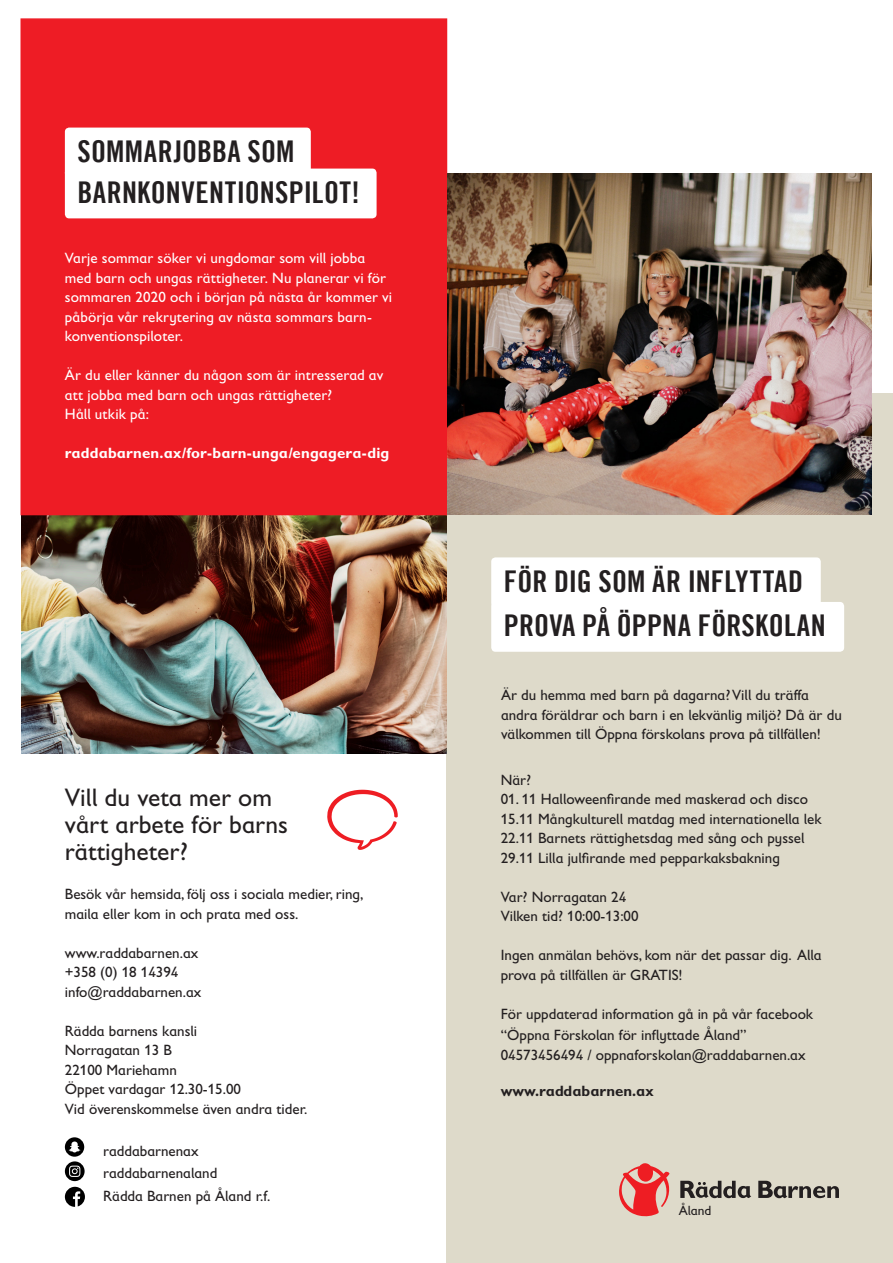
<style>
.page{position:relative;width:893px;height:1263px;background:#fff}
.page>*{position:absolute;margin:0;border:0;box-sizing:border-box;transform-origin:0 0}
.Brödtext{font:30px "Trade Gothic LT Bold Cond Twenty";letter-spacing:.01em;color:#231f20}
.Rubrik_mindre{font:30px "Trade Gothic LT Bold Cond Twenty";letter-spacing:.005em;color:#231f20}
.t1{font:25.5px/27px "Gill Sans Infant Std";color:#231f20}
.t2{font:15px/19.5px "Gill Sans Infant Std";color:#231f20}
.Brödtext-2{font:15px/19.5px "Gill Sans Infant Std";letter-spacing:.01em;color:#fff}
.Brödtext-3{font:700 15px "Gill Sans Infant Std";letter-spacing:.01em;color:#fff}
.t3{font:700 15px "Gill Sans Infant Std";color:#231f20}
.t4{font:13.5px "Gill Sans Infant Std";color:#231f20}
</style>
<div class="page">
<div style="left:446px;top:393px;width:447px;height:870px;background:#dedaca"></div>
<img style="left:21px;top:515px;width:425px;height:238px">
<div style="left:21px;top:18px;width:426px;height:497px;background:#ee1c25"></div>
<div style="left:65px;top:128px;width:246px;height:49px;background:#fff;border-radius:4px"></div>
<div style="left:65px;top:169px;width:312px;height:49px;background:#fff;border-radius:4px"></div>
<img style="left:447px;top:174px;width:425px;height:340px">
<div style="left:491px;top:557px;width:330px;height:50px;background:#fff;border-radius:4px"></div>
<div style="left:491px;top:602px;width:353px;height:50px;background:#fff;border-radius:4px"></div>
<svg style="left:619px;top:1163px;width:51px;height:54px"></svg>
<svg style="left:758px;top:1181px;width:81px;height:17px"></svg>
<svg style="left:680px;top:1181px;width:71px;height:17px"></svg>
<svg style="left:65px;top:1187px;width:20px;height:20px"></svg>
<svg style="left:65px;top:1137px;width:20px;height:44px"></svg>
<svg style="left:327px;top:790px;width:71px;height:60px"></svg>
<p class="Rubrik_mindre" style="left:78px;top:133px;width:218px">SOMMARJOBBA SOM</p>
<p class="Brödtext" style="left:78px;top:174px;width:284px">BARNKONVENTIONSPILOT!</p>
<p class="Brödtext-2" style="left:65px;top:248px;width:329px">Varje sommar söker vi ungdomar som vill jobba med barn och ungas rättigheter. Nu planerar vi för sommaren 2020 och i början på nästa år kommer vi påbörja vår rekrytering av nästa sommars barn&shy;konventionspiloter.</p>
<p class="Brödtext-2" style="left:65px;top:365px;width:320px">Är du eller känner du någon som är intresserad av att jobba med barn och ungas rättigheter?<br>Håll utkik på:</p>
<p class="Brödtext-3" style="left:65px;top:444px;width:326px">raddabarnen.ax/for-barn-unga/engagera-dig</p>
<p class="t1" style="left:65px;top:784px;width:225px">Vill du veta mer om vårt arbete för barns rättigheter?</p>
<p class="t2" style="left:65px;top:884px;width:300px">Besök vår hemsida, följ oss i sociala medier, ring, maila eller kom in och prata med oss.</p>
<p class="t2" style="left:65px;top:943px;width:135px">www.raddabarnen.ax</p>
<p class="t2" style="left:65px;top:962px;width:115px">+358 (0) 18 14394</p>
<p class="t2" style="left:65px;top:982px;width:138px">info@raddabarnen.ax</p>
<p class="t2" style="left:65px;top:1021px;width:134px">Rädda barnens kansli</p>
<p class="t2" style="left:65px;top:1040px;width:109px">Norragatan 13 B</p>
<p class="t2" style="left:65px;top:1060px;width:113px">22100 Mariehamn</p>
<p class="t2" style="left:65px;top:1079px;width:178px">Öppet vardagar 12.30-15.00</p>
<p class="t2" style="left:65px;top:1099px;width:244px">Vid överenskommelse även andra tider.</p>
<p class="t2" style="left:103px;top:1141px;width:97px">raddabarnenax</p>
<p class="t2" style="left:103px;top:1163px;width:116px">raddabarnenaland</p>
<p class="t2" style="left:103px;top:1186px;width:169px">Rädda Barnen på Åland r.f.</p>
<p class="Rubrik_mindre" style="left:504px;top:563px;width:301px">FÖR DIG SOM ÄR INFLYTTAD</p>
<p class="Brödtext" style="left:504px;top:607px;width:323px">PROVA PÅ ÖPPNA FÖRSKOLAN</p>
<p class="t2" style="left:501px;top:685px;width:342px">Är du hemma med barn på dagarna? Vill du träffa andra föräldrar och barn i en lekvänlig miljö? Då är du välkommen till Öppna förskolans prova på tillfällen!</p>
<p class="t2" style="left:501px;top:770px;width:32px">När?</p>
<p class="t2" style="left:501px;top:789px;width:309px">01. 11 Halloweenfirande med maskerad och disco</p>
<p class="t2" style="left:501px;top:809px;width:322px">15.11 Mångkulturell matdag med internationella lek</p>
<p class="t2" style="left:501px;top:828px;width:305px">22.11 Barnets rättighetsdag med sång och pyssel</p>
<p class="t2" style="left:501px;top:848px;width:281px">29.11 Lilla julfirande med pepparkaksbakning</p>
<p class="t2" style="left:501px;top:887px;width:127px">Var? Norragatan 24</p>
<p class="t2" style="left:501px;top:906px;width:139px">Vilken tid? 10:00-13:00</p>
<p class="t2" style="left:501px;top:945px;width:322px">Ingen anmälan behövs, kom när det passar dig. Alla prova på tillfällen är GRATIS!</p>
<p class="t2" style="left:501px;top:1002px;width:314px;line-height:21.6px">För uppdaterad information gå in på vår facebook “Öppna Förskolan för inflyttade Åland”</p>
<p class="t2" style="left:501px;top:1045px;width:306px">04573456494 / oppnaforskolan@raddabarnen.ax</p>
<p class="t3" style="left:501px;top:1082px;width:154px">www.raddabarnen.ax</p>
<p class="t4" style="left:679px;top:1202px;width:34px">Åland</p>
</div>
